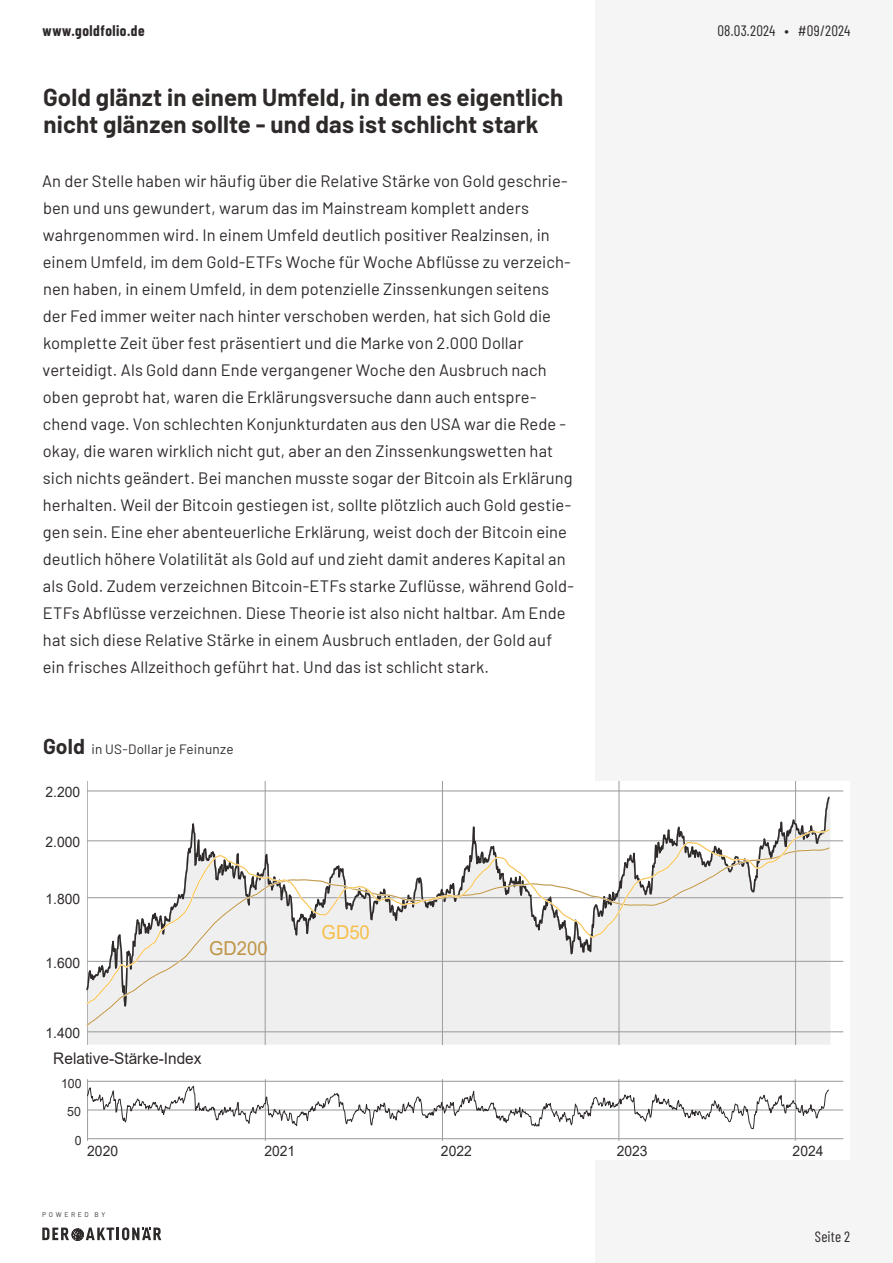
<style>
.page{position:relative;width:893px;height:1263px;background:#fff}
.page>*{position:absolute;margin:0;border:0;box-sizing:border-box;transform-origin:0 0}
.t1{font:700 24px/27px "Barlow";letter-spacing:.005em;color:#2e2a29}
.t2{font:19.2px "Arial";color:#bf9545}
.t3{font:19.2px "Arial";color:#f7bf48}
.t4{font:16.5px/27px "Barlow";letter-spacing:.005em;color:#2e2a29}
.t5{font:15.9px "Arial";color:#2e2a29}
.t6{font:15px "Barlow Condensed";letter-spacing:.015em;color:#2e2a29}
.t7{font:700 15px "Barlow Condensed";letter-spacing:.035em;color:#2e2a29}
.t8{font:14.4px "Arial";color:#2e2a29}
.t9{font:13.5px "Barlow";letter-spacing:.015em;color:#2e2a29}
.t10{font:12.75px "Arial";color:#2e2a29}
.t11{font:6.75px "Barlow";letter-spacing:.385em;color:#2e2a29}
.s1{font-weight:700;font-size:21px}
</style>
<div class="page">
<div style="left:595px;top:0;width:298px;height:1263px;background:#f5f5f5"></div>
<svg style="left:42px;top:1227px;width:119px;height:14px"></svg>
<div style="left:43px;top:781px;width:807px;height:378px;background:#fff"></div>
<svg style="left:88px;top:1027px;width:742px;height:17px;fill:#efeff0"></svg>
<hr style="left:87px;top:781px;width:1px;height:263px;background:#9a999b">
<hr style="left:265px;top:781px;width:1px;height:263px;background:#9a999b">
<hr style="left:442px;top:781px;width:1px;height:263px;background:#9a999b">
<hr style="left:619px;top:781px;width:1px;height:263px;background:#9a999b">
<hr style="left:795px;top:781px;width:1px;height:263px;background:#9a999b">
<hr style="left:87px;top:791px;width:756px;height:1px;background:#9a999b">
<hr style="left:87px;top:840px;width:756px;height:1px;background:#9a999b">
<hr style="left:87px;top:897px;width:756px;height:1px;background:#9a999b">
<hr style="left:87px;top:961px;width:756px;height:1px;background:#9a999b">
<hr style="left:87px;top:1031px;width:756px;height:1px;background:#9a999b">
<div style="left:86px;top:1005px;width:744px;height:21px;background:#efeff0"></div>
<svg style="left:86px;top:828px;width:744px;height:176px"></svg>
<hr style="left:87px;top:1080px;width:1px;height:60px;background:#9a999b">
<hr style="left:265px;top:1080px;width:1px;height:60px;background:#9a999b">
<hr style="left:442px;top:1080px;width:1px;height:60px;background:#9a999b">
<hr style="left:619px;top:1080px;width:1px;height:60px;background:#9a999b">
<hr style="left:795px;top:1080px;width:1px;height:60px;background:#9a999b">
<hr style="left:87px;top:1081px;width:756px;height:1px;background:#9a999b">
<hr style="left:87px;top:1110px;width:756px;height:1px;background:#9a999b">
<hr style="left:87px;top:1138px;width:756px;height:1px;background:#9a999b">
<svg style="left:87px;top:1084px;width:742px;height:45px"></svg>
<p class="t7" style="left:43px;top:20px;width:104px">www.goldfolio.de</p>
<p class="t6" style="left:717px;top:20px;width:135px">08.03.2024 • #09/2024</p>
<h1 class="t1" style="left:43px;top:82px;width:522px">Gold glänzt in einem Umfeld, in dem es eigentlich nicht glänzen sollte - und das ist schlicht stark</h1>
<p class="t4" style="left:42px;top:167px;width:533px">An der Stelle haben wir häufig über die Relative Stärke von Gold geschrie&shy;ben und uns gewundert, warum das im Mainstream komplett anders wahrgenommen wird. In einem Umfeld deutlich positiver Realzinsen, in einem Umfeld, im dem Gold-ETFs Woche für Woche Abflüsse zu verzeich&shy;nen haben, in einem Umfeld, in dem potenzielle Zinssenkungen seitens der Fed immer weiter nach hinter verschoben werden, hat sich Gold die komplette Zeit über fest präsentiert und die Marke von 2.000 Dollar verteidigt. Als Gold dann Ende vergangener Woche den Ausbruch nach oben geprobt hat, waren die Erklärungsversuche dann auch entspre&shy;chend vage. Von schlechten Konjunkturdaten aus den USA war die Rede - okay, die waren wirklich nicht gut, aber an den Zinssenkungswetten hat sich nichts geändert. Bei manchen musste sogar der Bitcoin als Erklärung herhalten. Weil der Bitcoin gestiegen ist, sollte plötzlich auch Gold gestie&shy;gen sein. Eine eher abenteuerliche Erklärung, weist doch der Bitcoin eine deutlich höhere Volatilität als Gold auf und zieht damit anderes Kapital an als Gold. Zudem verzeichnen Bitcoin-ETFs starke Zuflüsse, während Gold-ETFs Abflüsse verzeichnen. Diese Theorie ist also nicht haltbar. Am Ende hat sich diese Relative Stärke in einem Ausbruch entladen, der Gold auf ein frisches Allzeithoch geführt hat. Und das ist schlicht stark.</p>
<p class="t9" style="left:43px;top:740px;width:192px"><span class="s1">Gold</span> in US-Dollar je Feinunze</p>
<p class="t8" style="left:46px;top:782px;width:36px">2.200</p>
<p class="t8" style="left:46px;top:832px;width:36px">2.000</p>
<p class="t8" style="left:46px;top:889px;width:36px">1.800</p>
<p class="t8" style="left:46px;top:953px;width:36px">1.600</p>
<p class="t2" style="left:209px;top:935px;width:60px">GD200</p>
<p class="t3" style="left:322px;top:919px;width:50px">GD50</p>
<p class="t8" style="left:46px;top:1023px;width:36px">1.400</p>
<p class="t5" style="left:53px;top:1047px;width:150px">Relative-Stärke-Index</p>
<p class="t10" style="left:61px;top:1074px;width:22px">100</p>
<p class="t10" style="left:67px;top:1103px;width:15px">50</p>
<p class="t10" style="left:75px;top:1132px;width:8px">0</p>
<p class="t8" style="left:87px;top:1141px;width:32px">2020</p>
<p class="t8" style="left:264px;top:1141px;width:32px">2021</p>
<p class="t8" style="left:441px;top:1141px;width:32px">2022</p>
<p class="t8" style="left:617px;top:1141px;width:32px">2023</p>
<p class="t8" style="left:793px;top:1141px;width:32px">2024</p>
<p class="t11" style="left:42px;top:1210px;width:64px">POWERED BY</p>
<p class="t6" style="left:815px;top:1225px;width:37px">Seite 2</p>
</div>
